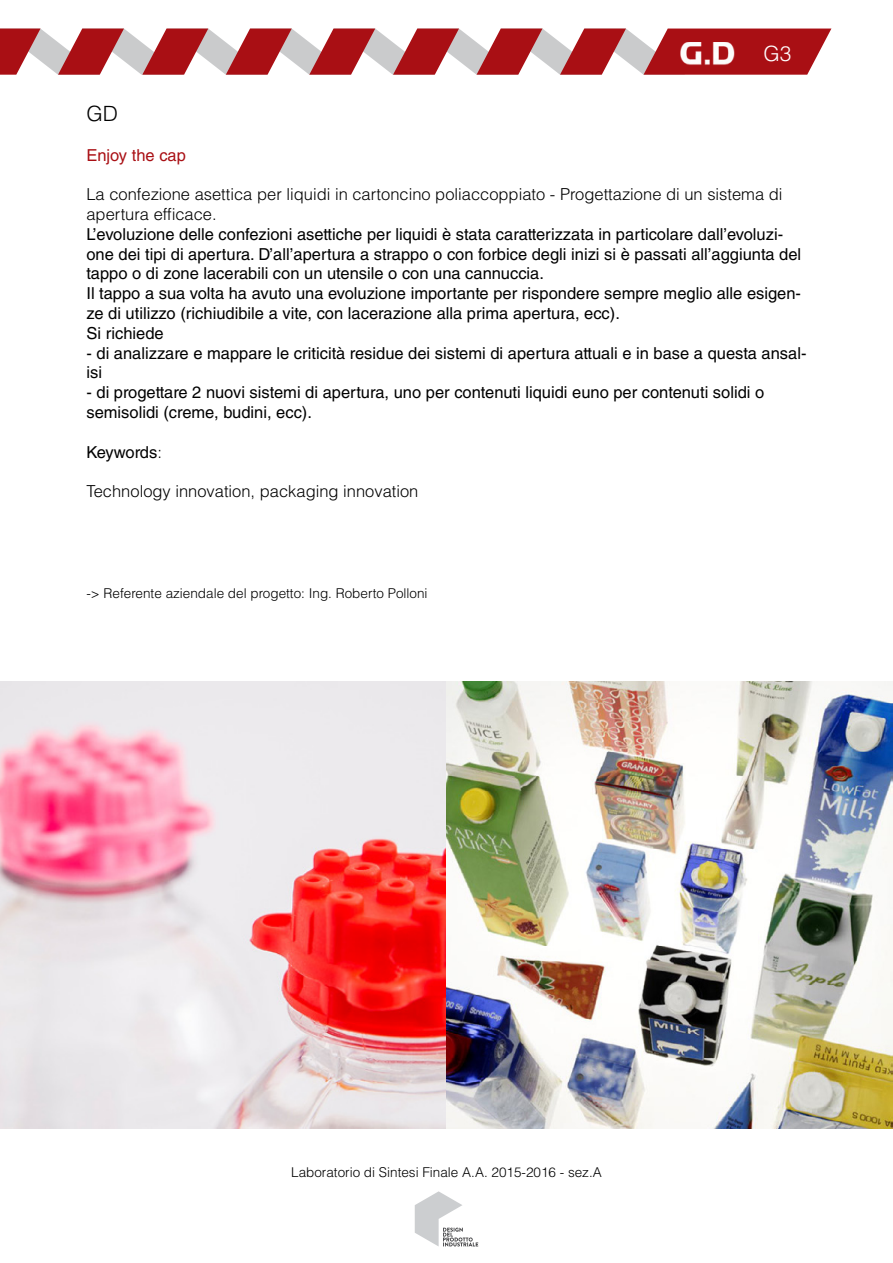
<style>
.page{position:relative;width:893px;height:1263px;background:#fff}
.page>*{position:absolute;margin:0;border:0;box-sizing:border-box;transform-origin:0 0}
.t1{font:300 21px "Helvetica LT Std";color:#000}
.t2{font:300 21px "Helvetica LT Std";color:#fff}
.t3{font:16.5px/19.8px "Helvetica LT Std";color:#000}
.t4{font:300 16.5px/19.8px "Helvetica LT Std";color:#000}
.t5{font:16.5px "Helvetica LT Std";color:#a90f14}
.t6{font:300 13.5px "Helvetica LT Std";color:#000}
.s1{font-weight:300}
</style>
<div class="page">
<svg style="left:415px;top:1191px;width:63px;height:55px"></svg>
<img style="left:0;top:681px;width:893px;height:447px">
<svg style="left:0;top:28px;width:831px;height:47px"></svg>
<img style="left:678px;top:42px;width:59px;height:24px">
<p class="t2" style="left:763px;top:40px;width:30px">G3</p>
<p class="t1" style="left:86px;top:100px;width:33px">GD</p>
<p class="t5" style="left:86px;top:145px;width:101px">Enjoy the cap</p>
<p class="t4" style="left:86px;top:184px;width:698px">La confezione asettica per liquidi in cartoncino poliaccoppiato - Progettazione di un sistema di apertura efficace.</p>
<p class="t3" style="left:86px;top:224px;width:716px">L’evoluzione delle confezioni asettiche per liquidi è stata caratterizzata in particolare dall’evoluzi&shy;one dei tipi di apertura. D’all’apertura a strappo o con forbice degli inizi si è passati all’aggiunta del tappo o di zone lacerabili con un utensile o con una cannuccia.<br>Il tappo a sua volta ha avuto una evoluzione importante per rispondere sempre meglio alle esigen&shy;ze di utilizzo (richiudibile a vite, con lacerazione alla prima apertura, ecc).<br>Si richiede</p>
<p class="t3" style="left:86px;top:343px;width:722px">- di analizzare e mappare le criticità residue dei sistemi di apertura attuali e in base a questa ansal&shy;isi</p>
<p class="t3" style="left:86px;top:382px;width:679px">- di progettare 2 nuovi sistemi di apertura, uno per contenuti liquidi euno per contenuti solidi o semisolidi (creme, budini, ecc).</p>
<p class="t3" style="left:86px;top:442px;width:77px">Keywords<span class="s1">:</span></p>
<p class="t4" style="left:86px;top:481px;width:333px">Technology innovation, packaging innovation</p>
<p class="t6" style="left:86px;top:585px;width:343px">-&gt; Referente aziendale del progetto: Ing. Roberto Polloni</p>
<p class="t6" style="left:291px;top:1163px;width:312px">Laboratorio di Sintesi Finale A.A. 2015-2016 - sez.A</p>
</div>
